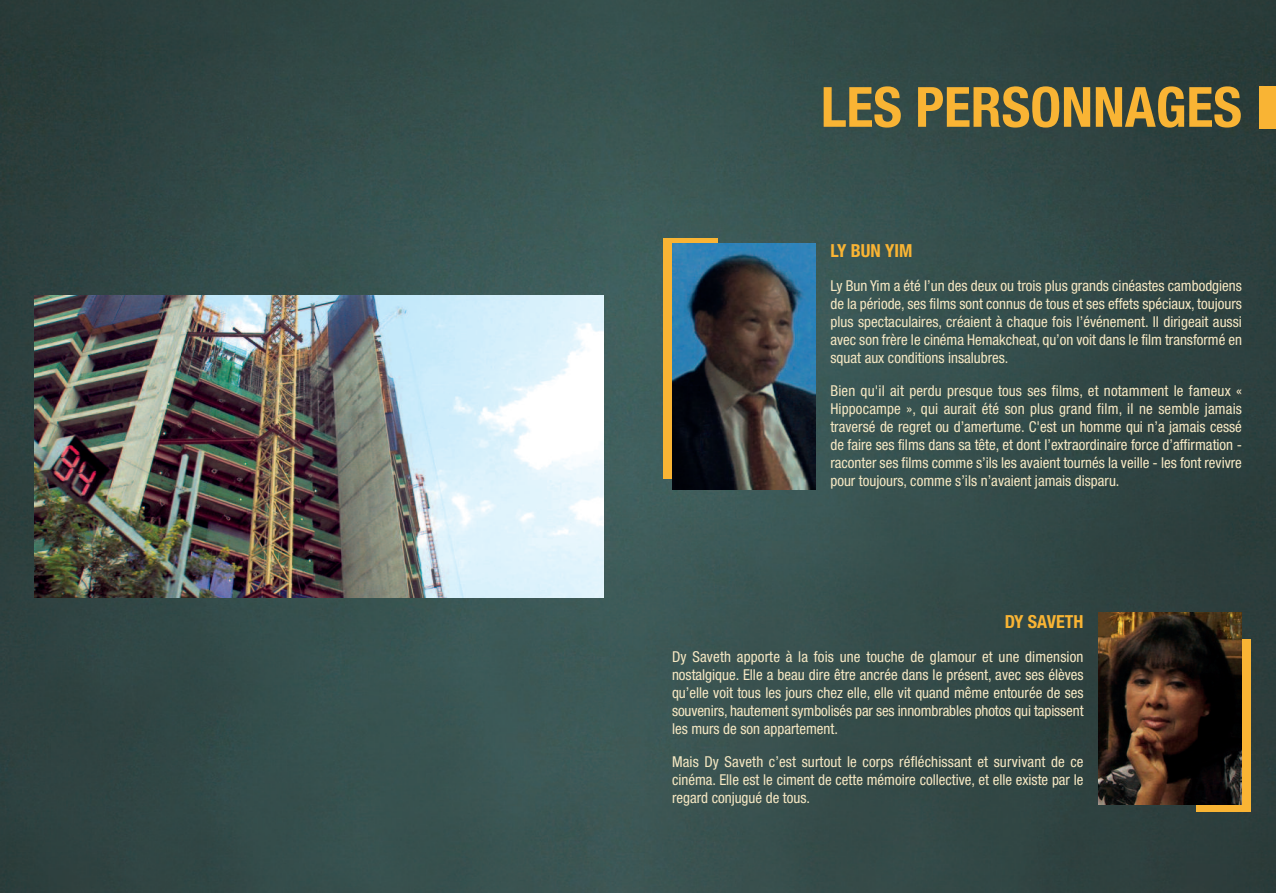
<style>
.page{position:relative;width:1276px;height:893px;background:#fff}
.page>*{position:absolute;margin:0;border:0;box-sizing:border-box;transform-origin:0 0}
.t1{font:700 condensed 55.5px "Helvetica Neue";color:#f9b434}
.t2{font:700 condensed 18px "Helvetica Neue";color:#f9b434}
.t3{font:condensed 15px/18px "Helvetica Neue";color:#f6e8c3;text-align:justify}
</style>
<div class="page">
<img style="left:0;top:0;width:1276px;height:893px">
<div style="left:663px;top:238px;width:54px;height:240px;background:#f9b434"></div>
<img style="left:672px;top:244px;width:143px;height:246px">
<div style="left:1196px;top:639px;width:55px;height:173px;background:#f9b434"></div>
<div style="left:1259px;top:87px;width:17px;height:42px;background:#f9b434"></div>
<img style="left:1098px;top:612px;width:144px;height:193px">
<img style="left:34px;top:296px;width:570px;height:301px">
<h1 class="t1" style="left:821px;top:87px;width:423px">LES PERSONNAGES</h1>
<p class="t2" style="left:830px;top:244px;width:83px">LY BUN YIM</p>
<p class="t3" style="left:830px;top:278px;width:413px">Ly Bun Yim a été l’un des deux ou trois plus grands cinéastes cambodgiens de la période, ses films sont connus de tous et ses effets spéciaux, toujours plus spectaculaires, créaient à chaque fois l’événement. Il dirigeait aussi avec son frère le cinéma Hemakcheat, qu’on voit dans le film transformé en squat aux conditions insalubres.</p>
<p class="t3" style="left:830px;top:383px;width:413px">Bien qu'il ait perdu presque tous ses films, et notamment le fameux « Hippocampe », qui aurait été son plus grand film, il ne semble jamais traversé de regret ou d’amertume. C'est un homme qui n’a jamais cessé de faire ses films dans sa tête, et dont l’extraordinaire force d’affirmation - raconter ses films comme s’ils les avaient tournés la veille - les font revivre pour toujours, comme s’ils n’avaient jamais disparu.</p>
<p class="t2" style="left:1004px;top:615px;width:80px">DY SAVETH</p>
<p class="t3" style="left:672px;top:649px;width:413px">Dy Saveth apporte à la fois une touche de glamour et une dimension nostalgique. Elle a beau dire être ancrée dans le présent, avec ses élèves qu’elle voit tous les jours chez elle, elle vit quand même entourée de ses souvenirs, hautement symbolisés par ses innombrables photos qui tapissent les murs de son appartement.</p>
<p class="t3" style="left:672px;top:754px;width:413px">Mais Dy Saveth c’est surtout le corps réfléchissant et survivant de ce cinéma. Elle est le ciment de cette mémoire collective, et elle existe par le regard conjugué de tous.</p>
</div>
